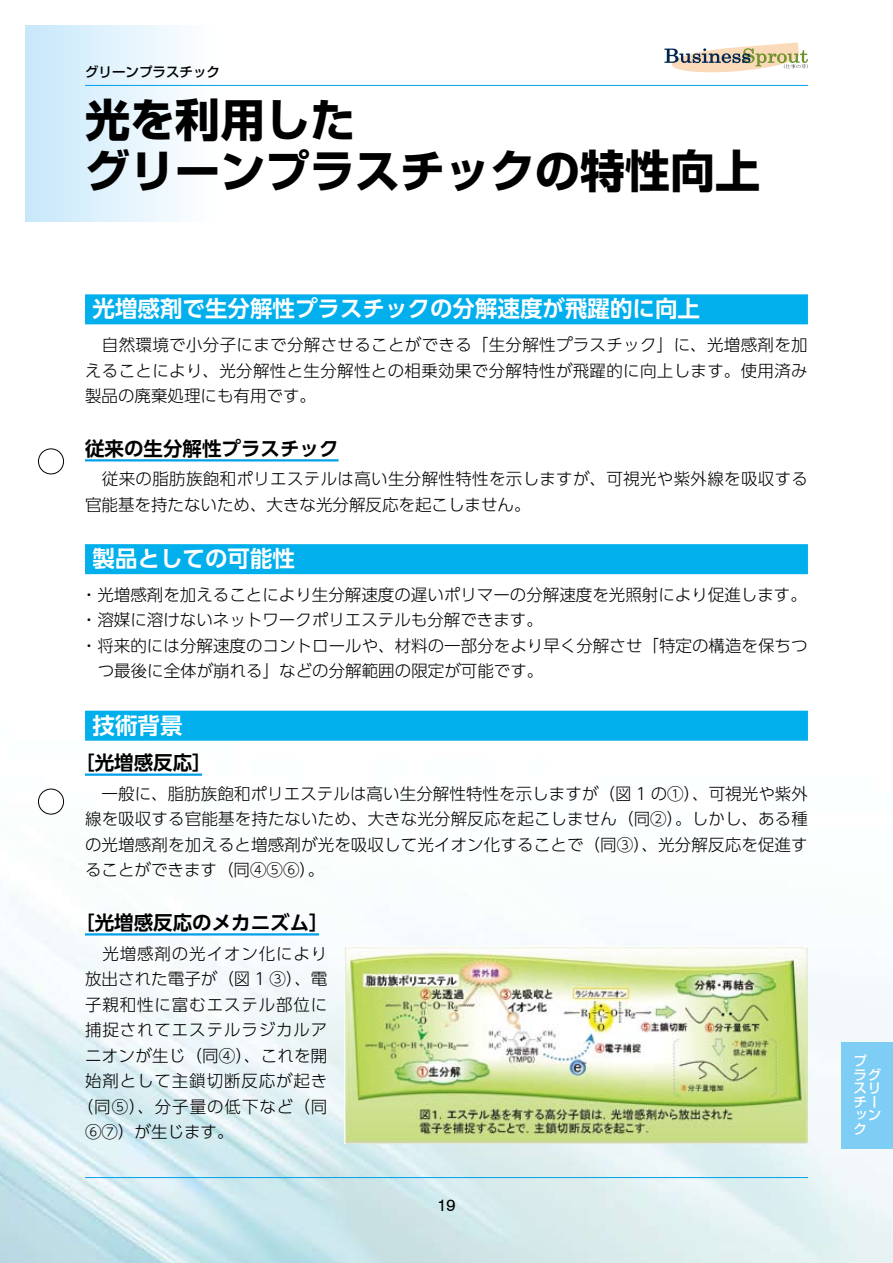
<style>
.page{position:relative;width:893px;height:1263px;background:#fff}
.page>*{position:absolute;margin:0;border:0;box-sizing:border-box;transform-origin:0 0}
.t1{font:700 45px/51px "Shin Go Pro";color:#000}
.t2{font:700 22.5px "UD Shin Go Pro De";color:#fff}
.t3{font:700 19.5px "UD Shin Go Pro De";color:#000}
.t4{font:300 16.5px/25.5px "UD Shin Go Pro";color:#000;text-align:justify}
.t5{font:300 16.5px "UD Shin Go Pro";letter-spacing:.055em;color:#000}
.t6{font:300 16.5px/25.5px "UD Shin Go Pro";letter-spacing:.02em;color:#000}
.t7{font:16.5px "Swiss 721 BT";color:#000}
.t8{font:500 13.5px "Shin Go Pro";color:#000}
.t9{font:500 13.5px/13.5px "Shin Go Pro";color:#fff}
</style>
<div class="page">
<img style="left:0;top:710px;width:893px;height:553px">
<div style="left:26px;top:26px;width:195px;height:195px;background:linear-gradient(to right,#c8e8fa,#fff)"></div>
<hr style="left:85px;top:85px;width:723px;height:1px;background:#00a0e9">
<hr style="left:85px;top:1177px;width:723px;height:1px;background:#00a0e9">
<svg style="left:664px;top:42px;width:144px;height:30px"></svg>
<div style="left:85px;top:294px;width:723px;height:30px;background:#00afec"></div>
<hr style="left:85px;top:459px;width:254px;height:2px;background:#00a0e9">
<div style="left:85px;top:544px;width:723px;height:30px;background:#00afec"></div>
<div style="left:85px;top:711px;width:723px;height:30px;background:#00afec"></div>
<hr style="left:85px;top:773px;width:117px;height:3px;background:#00a0e9">
<hr style="left:85px;top:933px;width:234px;height:2px;background:#00a0e9">
<img style="left:344px;top:946px;width:464px;height:197px">
<div style="left:842px;top:1042px;width:51px;height:106px;background:#7dcdf4"></div>
<div style="left:38px;top:449px;width:26px;height:25px;border:1px solid #000;border-radius:50%"></div>
<div style="left:38px;top:789px;width:26px;height:25px;background:#fff;border-radius:50%"></div>
<div style="left:38px;top:789px;width:26px;height:25px;border:1px solid #000;border-radius:50%"></div>
<p class="t8" style="left:85px;top:61px;width:136px">グリーンプラスチック</p>
<h1 class="t1" style="left:85px;top:90px;width:676px">光を利用した<br>グリーンプラスチックの特性向上</h1>
<h2 class="t2" style="left:93px;top:291px;width:609px">光増感剤で生分解性プラスチックの分解速度が飛躍的に向上</h2>
<p class="t4" style="left:85px;top:332px;width:724px">　自然環境で小分子にまで分解させることができる「生分解性プラスチック」に、光増感剤を加えることにより、光分解性と生分解性との相乗効果で分解特性が飛躍的に向上します。使用済み製品の廃棄処理にも有用です。</p>
<p class="t3" style="left:85px;top:433px;width:255px">従来の生分解性プラスチック</p>
<p class="t6" style="left:85px;top:466px;width:725px">　従来の脂肪族飽和ポリエステルは高い生分解性特性を示しますが、可視光や紫外線を吸収する官能基を持たないため、大きな光分解反応を起こしません。</p>
<h2 class="t2" style="left:93px;top:540px;width:204px">製品としての可能性</h2>
<p class="t4" style="left:81px;top:581px;width:727px">・光増感剤を加えることにより生分解速度の遅いポリマーの分解速度を光照射により促進します。</p>
<p class="t4" style="left:81px;top:607px;width:463px">・溶媒に溶けないネットワークポリエステルも分解できます。</p>
<p class="t4" style="left:81px;top:632px;width:728px">・将来的には分解速度のコントロールや、材料の一部分をより早く分解させ「特定の構造を保ちつ</p>
<p class="t4" style="left:98px;top:658px;width:447px">つ最後に全体が崩れる」などの分解範囲の限定が可能です。</p>
<h2 class="t2" style="left:93px;top:707px;width:92px">技術背景</h2>
<p class="t3" style="left:75px;top:747px;width:138px">［光増感反応］</p>
<p class="t4" style="left:85px;top:780px;width:724px">　一般に、脂肪族飽和ポリエステルは高い生分解性特性を示しますが（図 1 の①）、可視光や紫外線を吸収する官能基を持たないため、大きな光分解反応を起こしません（同②）。しかし、ある種の光増感剤を加えると増感剤が光を吸収して光イオン化することで（同③）、光分解反応を促進することができます（同④⑤⑥）。</p>
<p class="t3" style="left:75px;top:907px;width:255px">［光増感反応のメカニズム］</p>
<p class="t5" style="left:85px;top:940px;width:244px">　光増感剤の光イオン化により</p>
<p class="t4" style="left:85px;top:965px;width:244px">放出された電子が（図 1 ③）、電</p>
<p class="t5" style="left:85px;top:991px;width:244px">子親和性に富むエステル部位に</p>
<p class="t5" style="left:85px;top:1016px;width:244px">捕捉されてエステルラジカルア</p>
<p class="t4" style="left:85px;top:1042px;width:244px">ニオンが生じ（同④）、これを開</p>
<p class="t5" style="left:85px;top:1067px;width:244px">始剤として主鎖切断反応が起き</p>
<p class="t5" style="left:77px;top:1093px;width:252px">（同⑤）、分子量の低下など（同</p>
<p class="t4" style="left:85px;top:1118px;width:150px">⑥⑦）が生じます。</p>
<p class="t7" style="left:437px;top:1195px;width:20px">19</p>
<p class="t9" style="left:854px;top:1053px;width:15px">プ</p>
<p class="t9" style="left:854px;top:1066px;width:29px">ラグスリチーッン</p>
<p class="t9" style="left:854px;top:1120px;width:14px">ク</p>
</div>
